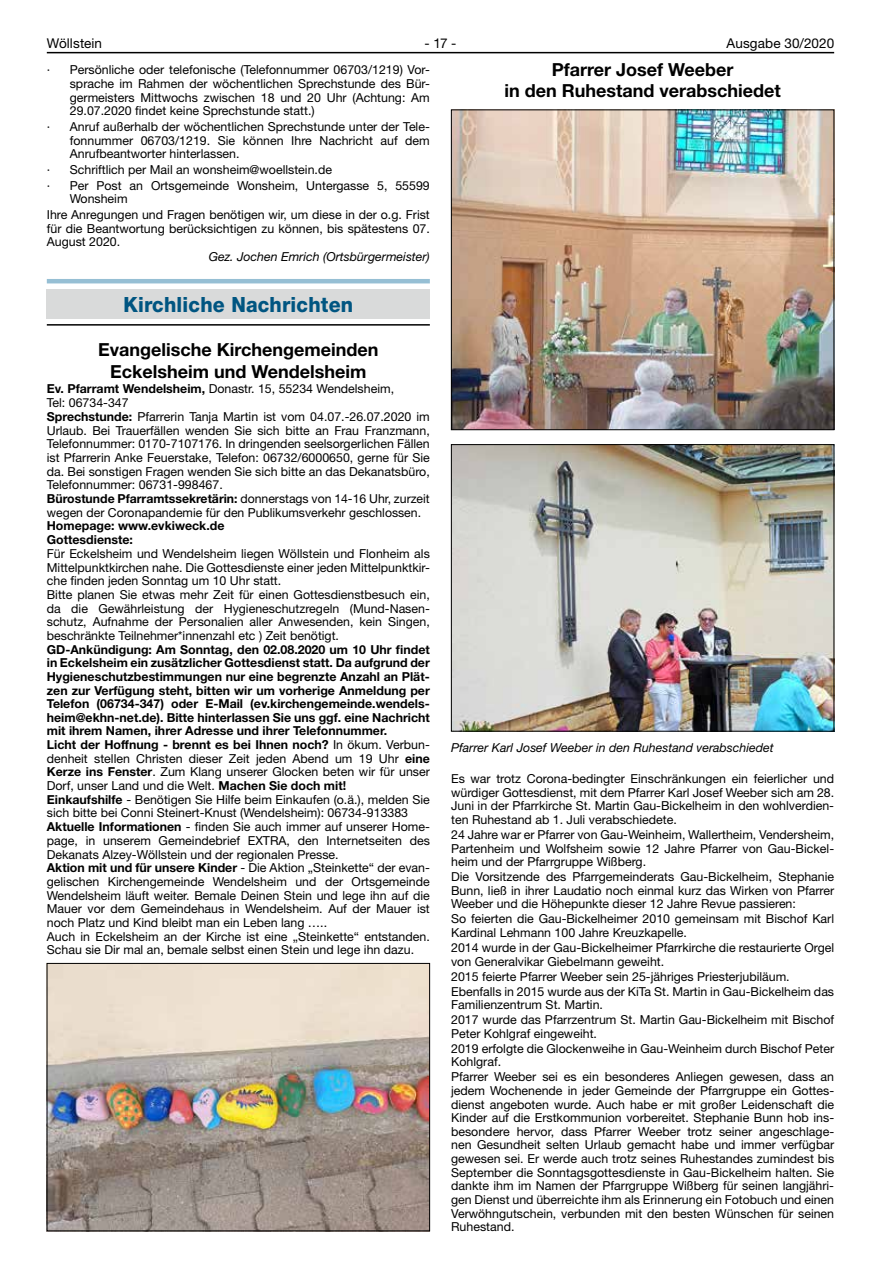
<style>
.page{position:relative;width:881px;height:1263px;background:#fff}
.page>*{position:absolute;margin:0;border:0;box-sizing:border-box;transform-origin:0 0}
.t1{font:800 21px "Helvetica Neue LT";letter-spacing:.01em;color:#005581;scale:.93 1}
.t2{font:700 18px/21.6px "Helvetica Neue LT";color:#000;text-align:center}
.t3{font:13.5px "Helvetica Neue LT";letter-spacing:.01em;color:#000}
.t4{font:12.3px/13.6px "Helvetica Neue LT";color:#000}
.t5{font:italic 12.3px "Helvetica Neue LT";color:#000}
.t6{font:700 12.3px/13.8px "Helvetica Neue LT";color:#000}
.s1{font-weight:700}
</style>
<div class="page">
<hr style="left:47px;top:52px;width:786px;height:1px;background:#000">
<img style="left:453px;top:112px;width:378px;height:316px">
<div style="left:451px;top:110px;width:382px;height:320px;border:1px solid #000"></div>
<img style="left:453px;top:446px;width:378px;height:283px">
<div style="left:451px;top:444px;width:382px;height:287px;border:1px solid #000"></div>
<hr style="left:47px;top:279px;width:382px;height:4px;background:#96bfd4">
<hr style="left:47px;top:324px;width:382px;height:2px;background:#000">
<div style="left:47px;top:289px;width:382px;height:30px;background:#d9dada"></div>
<img style="left:49px;top:965px;width:378px;height:264px">
<div style="left:47px;top:963px;width:382px;height:268px;border:1px solid #000"></div>
<p class="t3" style="left:47px;top:35px;width:57px">Wöllstein</p>
<p class="t3" style="left:424px;top:35px;width:34px">- 17 -</p>
<p class="t3" style="left:726px;top:35px;width:109px">Ausgabe 30/2020</p>
<h2 class="t2" style="left:504px;top:58px;width:278px">Pfarrer Josef Weeber<br>in den Ruhestand verabschiedet</h2>
<p class="t4" style="left:70px;top:63px;width:361px;text-align:justify;text-indent:-23px">· Persönliche oder telefonische (Telefonnummer 06703/1219) Vor&shy;sprache im Rahmen der wöchentlichen Sprechstunde des Bür&shy;germeisters Mittwochs zwischen 18 und 20 Uhr (Achtung: Am 29.07.2020 findet keine Sprechstunde statt.)</p>
<p class="t4" style="left:70px;top:120px;width:361px;text-align:justify;text-indent:-23px">· Anruf außerhalb der wöchentlichen Sprechstunde unter der Tele&shy;fonnummer 06703/1219. Sie können Ihre Nachricht auf dem Anrufbeantworter hinterlassen.</p>
<p class="t4" style="left:47px;top:162px;width:384px;line-height:15.8px">· Schriftlich per Mail an wonsheim@woellstein.de<br>· Per Post an Ortsgemeinde Wonsheim, Untergasse 5, 55599</p>
<p class="t4" style="left:47px;top:191px;width:384px;line-height:15.9px;text-indent:23px">Wonsheim<br>Ihre Anregungen und Fragen benötigen wir, um diese in der o.g. Frist</p>
<p class="t4" style="left:47px;top:221px;width:384px">für die Beantwortung berücksichtigen zu können, bis spätestens 07.<br>August 2020.</p>
<p class="t5" style="left:208px;top:250px;width:222px">Gez. Jochen Emrich (Ortsbürgermeister)</p>
<h1 class="t1" style="left:123px;top:292px;width:248px">Kirchliche Nachrichten</h1>
<h2 class="t2" style="left:98px;top:338px;width:282px">Evangelische Kirchengemeinden<br>Eckelsheim und Wendelsheim</h2>
<p class="t4" style="left:47px;top:382px;width:384px"><span class="s1">Ev. Pfarramt Wendelsheim,</span> Donastr. 15, 55234 Wendelsheim,<br>Tel: 06734-347<br><span class="s1">Sprechstunde:</span> Pfarrerin Tanja Martin ist vom 04.07.-26.07.2020 im Urlaub. Bei Trauerfällen wenden Sie sich bitte an Frau Franzmann, Telefonnummer: 0170-7107176. In dringenden seelsorgerlichen Fällen ist Pfarrerin Anke Feuerstake, Telefon: 06732/6000650, gerne für Sie da. Bei sonstigen Fragen wenden Sie sich bitte an das Dekanatsbüro, Telefonnummer: 06731-998467.<br><span class="s1">Bürostunde Pfarramtssekretärin:</span> donnerstags von 14-16 Uhr, zurzeit wegen der Coronapandemie für den Publikumsverkehr geschlossen.</p>
<p class="t6" style="left:47px;top:519px;width:179px">Homepage: www.evkiweck.de<br>Gottesdienste:</p>
<p class="t4" style="left:47px;top:547px;width:384px">Für Eckelsheim und Wendelsheim liegen Wöllstein und Flonheim als Mittelpunktkirchen nahe. Die Gottesdienste einer jeden Mittelpunktkir&shy;che finden jeden Sonntag um 10 Uhr statt.<br>Bitte planen Sie etwas mehr Zeit für einen Gottesdienstbesuch ein, da die Gewährleistung der Hygieneschutzregeln (Mund-Nasen&shy;schutz, Aufnahme der Personalien aller Anwesenden, kein Singen, beschränkte Teilnehmer*innenzahl etc ) Zeit benötigt.</p>
<p class="t4" style="left:47px;top:642px;width:384px"><span class="s1">GD-Ankündigung: Am Sonntag, den 02.08.2020 um 10 Uhr findet in Eckelsheim ein zusätzlicher Gottesdienst statt. Da aufgrund der Hygieneschutzbestimmungen nur eine begrenzte Anzahl an Plät&shy;zen zur Verfügung steht, bitten wir um vorherige Anmeldung per Telefon (06734-347) oder E-Mail (ev.kirchengemeinde.wendels&shy;heim@ekhn-net.de). Bitte hinterlassen Sie uns ggf. eine Nachricht mit ihrem Namen, ihrer Adresse und ihrer Telefonnummer.<br>Licht der Hoffnung - brennt es bei Ihnen noch?</span> In ökum. Verbun&shy;denheit stellen Christen dieser Zeit jeden Abend um 19 Uhr <span class="s1">eine Kerze ins Fenster</span>. Zum Klang unserer Glocken beten wir für unser Dorf, unser Land und die Welt. <span class="s1">Machen Sie doch mit!<br>Einkaufshilfe</span> - Benötigen Sie Hilfe beim Einkaufen (o.ä.), melden Sie sich bitte bei Conni Steinert-Knust (Wendelsheim): 06734-913383<br><span class="s1">Aktuelle Informationen</span> - finden Sie auch immer auf unserer Home&shy;page, in unserem Gemeindebrief EXTRA, den Internetseiten des Dekanats Alzey-Wöllstein und der regionalen Presse.<br><span class="s1">Aktion mit und für unsere Kinder</span> - Die Aktion „Steinkette“ der evan&shy;gelischen Kirchengemeinde Wendelsheim und der Ortsgemeinde Wendelsheim läuft weiter. Bemale Deinen Stein und lege ihn auf die Mauer vor dem Gemeindehaus in Wendelsheim. Auf der Mauer ist noch Platz und Kind bleibt man ein Leben lang …..<br>Auch in Eckelsheim an der Kirche ist eine „Steinkette“ entstanden.<br>Schau sie Dir mal an, bemale selbst einen Stein und lege ihn dazu.</p>
<p class="t5" style="left:451px;top:740px;width:324px">Pfarrer Karl Josef Weeber in den Ruhestand verabschiedet</p>
<p class="t4" style="left:451px;top:772px;width:384px;text-align:justify">Es war trotz Corona-bedingter Einschränkungen ein feierlicher und würdiger Gottesdienst, mit dem Pfarrer Karl Josef Weeber sich am 28.<br>Juni in der Pfarrkirche St. Martin Gau-Bickelheim in den wohlverdien&shy;ten Ruhestand ab 1. Juli verabschiedete.</p>
<p class="t4" style="left:451px;top:827px;width:384px;text-align:justify">24 Jahre war er Pfarrer von Gau-Weinheim, Wallertheim, Vendersheim, Partenheim und Wolfsheim sowie 12 Jahre Pfarrer von Gau-Bickel&shy;heim und der Pfarrgruppe Wißberg.</p>
<p class="t4" style="left:451px;top:870px;width:384px;text-align:justify">Die Vorsitzende des Pfarrgemeinderats Gau-Bickelheim, Stephanie Bunn, ließ in ihrer Laudatio noch einmal kurz das Wirken von Pfarrer Weeber und die Höhepunkte dieser 12 Jahre Revue passieren:</p>
<p class="t4" style="left:451px;top:912px;width:384px">So feierten die Gau-Bickelheimer 2010 gemeinsam mit Bischof Karl<br>Kardinal Lehmann 100 Jahre Kreuzkapelle.</p>
<p class="t4" style="left:451px;top:940px;width:384px">2014 wurde in der Gau-Bickelheimer Pfarrkirche die restaurierte Orgel von Generalvikar Giebelmann geweiht.</p>
<p class="t4" style="left:451px;top:968px;width:384px;line-height:15px">2015 feierte Pfarrer Weeber sein 25-jähriges Priesterjubiläum.<br>Ebenfalls in 2015 wurde aus der KiTa St. Martin in Gau-Bickelheim das</p>
<p class="t4" style="left:451px;top:997px;width:384px;line-height:15px">Familienzentrum St. Martin.<br>2017 wurde das Pfarrzentrum St. Martin Gau-Bickelheim mit Bischof</p>
<p class="t4" style="left:451px;top:1026px;width:384px;line-height:15px">Peter Kohlgraf eingeweiht.<br>2019 erfolgte die Glockenweihe in Gau-Weinheim durch Bischof Peter</p>
<p class="t4" style="left:451px;top:1054px;width:384px;line-height:15px">Kohlgraf.<br>Pfarrer Weeber sei es ein besonderes Anliegen gewesen, dass an</p>
<p class="t4" style="left:451px;top:1083px;width:384px;text-align:justify">jedem Wochenende in jeder Gemeinde der Pfarrgruppe ein Gottes&shy;dienst angeboten wurde. Auch habe er mit großer Leidenschaft die Kinder auf die Erstkommunion vorbereitet. Stephanie Bunn hob ins&shy;besondere hervor, dass Pfarrer Weeber trotz seiner angeschlage&shy;nen Gesundheit selten Urlaub gemacht habe und immer verfügbar gewesen sei. Er werde auch trotz seines Ruhestandes zumindest bis September die Sonntagsgottesdienste in Gau-Bickelheim halten. Sie dankte ihm im Namen der Pfarrgruppe Wißberg für seinen langjähri&shy;gen Dienst und überreichte ihm als Erinnerung ein Fotobuch und einen Verwöhngutschein, verbunden mit den besten Wünschen für seinen Ruhestand.</p>
</div>
